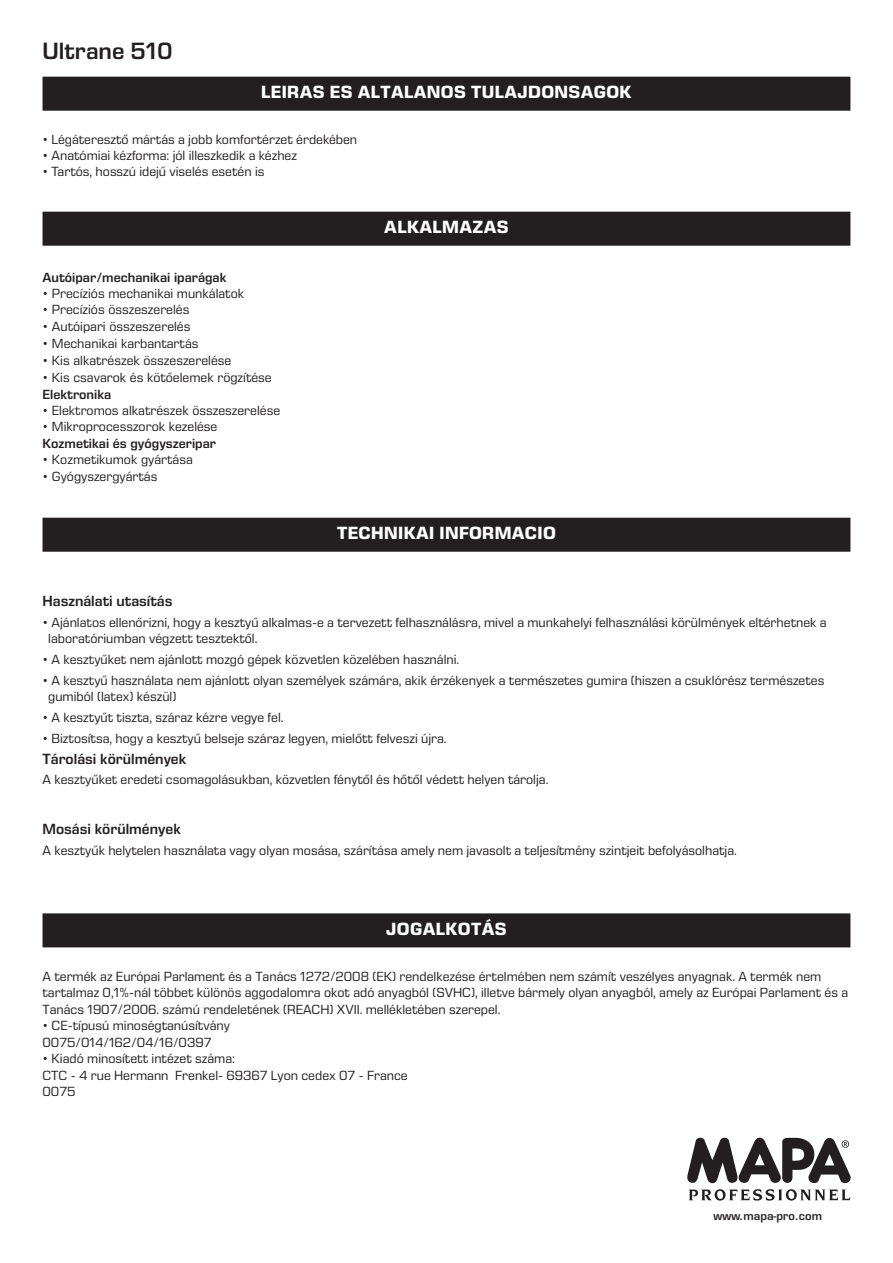
<style>
.page{position:relative;width:893px;height:1263px;background:#fff}
.page>*{position:absolute;margin:0;border:0;box-sizing:border-box;transform-origin:0 0}
._07__Nom_produit_rap{font:600 24px "Eurostile Next LT Pro";color:#231f20}
._08__Titre_bandeau_n{font:700 18px "Eurostile Next LT Pro";letter-spacing:.02em;color:#fff}
._10__Texte{font:600 15px "Eurostile Next LT Pro";color:#231f20}
._10__Texte-2{font:13.5px/16.5px "Eurostile Next LT Pro";color:#231f20}
.secteur_texte{font:13.5px "Eurostile Next LT Pro";color:#231f20}
.formatage_balise{font:13.5px "Eurostile Next LT Pro";color:#231f20}
.secteur_titre{font:600 13.5px "Eurostile Next LT Pro";color:#231f20}
.t1{font:600 11.1px "Eurostile";color:#231f20}
</style>
<div class="page">
<svg style="left:687px;top:1138px;width:164px;height:62px"></svg>
<div style="left:43px;top:77px;width:807px;height:34px;background:#231f20"></div>
<div style="left:43px;top:212px;width:807px;height:34px;background:#231f20"></div>
<div style="left:43px;top:518px;width:807px;height:34px;background:#231f20"></div>
<div style="left:43px;top:913px;width:807px;height:34px;background:#231f20"></div>
<p class="_07__Nom_produit_rap" style="left:43px;top:38px;width:132px">Ultrane 510</p>
<p class="_08__Titre_bandeau_n" style="left:261px;top:82px;width:372px">LEIRAS ES ALTALANOS TULAJDONSAGOK</p>
<p class="formatage_balise" style="left:43px;top:132px;width:316px">• Légáteresztő mártás a jobb komfortérzet érdekében</p>
<p class="formatage_balise" style="left:43px;top:148px;width:256px">• Anatómiai kézforma: jól illeszkedik a kézhez</p>
<p class="formatage_balise" style="left:43px;top:164px;width:223px">• Tartós, hosszú idejű viselés esetén is</p>
<p class="secteur_titre" style="left:43px;top:269px;width:185px">Autóipar/mechanikai iparágak</p>
<p class="secteur_texte" style="left:43px;top:286px;width:203px">• Precíziós mechanikai munkálatok</p>
<p class="secteur_texte" style="left:43px;top:302px;width:148px">• Precíziós összeszerelés</p>
<p class="secteur_texte" style="left:43px;top:319px;width:149px">• Autóipari összeszerelés</p>
<p class="secteur_texte" style="left:43px;top:336px;width:157px">• Mechanikai karbantartás</p>
<p class="secteur_texte" style="left:43px;top:353px;width:190px">• Kis alkatrészek összeszerelése</p>
<p class="secteur_texte" style="left:43px;top:370px;width:231px">• Kis csavarok és kötőelemek rögzítése</p>
<p class="secteur_titre" style="left:43px;top:387px;width:70px">Elektronika</p>
<p class="secteur_texte" style="left:43px;top:403px;width:239px">• Elektromos alkatrészek összeszerelése</p>
<p class="secteur_texte" style="left:43px;top:419px;width:176px">• Mikroprocesszorok kezelése</p>
<p class="secteur_titre" style="left:43px;top:436px;width:175px">Kozmetikai és gyógyszeripar</p>
<p class="secteur_texte" style="left:43px;top:452px;width:152px">• Kozmetikumok gyártása</p>
<p class="secteur_texte" style="left:43px;top:469px;width:116px">• Gyógyszergyártás</p>
<p class="_08__Titre_bandeau_n" style="left:384px;top:217px;width:126px">ALKALMAZAS</p>
<p class="_08__Titre_bandeau_n" style="left:337px;top:523px;width:220px">TECHNIKAI INFORMACIO</p>
<p class="_10__Texte" style="left:43px;top:593px;width:131px">Használati utasítás</p>
<p class="_10__Texte-2" style="left:48px;top:614px;width:780px;text-indent:-6px">• Ajánlatos ellenőrizni, hogy a kesztyű alkalmas-e a tervezett felhasználásra, mivel a munkahelyi felhasználási körülmények eltérhetnek a laboratóriumban végzett tesztektől.</p>
<p class="_10__Texte-2" style="left:43px;top:651px;width:418px">• A kesztyűket nem ajánlott mozgó gépek közvetlen közelében használni.</p>
<p class="_10__Texte-2" style="left:48px;top:672px;width:778px;text-indent:-6px">• A kesztyű használata nem ajánlott olyan személyek számára, akik érzékenyek a természetes gumira (hiszen a csuklórész természetes gumiból (latex) készül)</p>
<p class="_10__Texte-2" style="left:43px;top:709px;width:243px">• A kesztyűt tiszta, száraz kézre vegye fel.</p>
<p class="_10__Texte-2" style="left:43px;top:730px;width:406px">• Biztosítsa, hogy a kesztyű belseje száraz legyen, mielőtt felveszi újra.</p>
<p class="_10__Texte" style="left:43px;top:750px;width:145px">Tárolási körülmények</p>
<p class="_10__Texte-2" style="left:43px;top:771px;width:507px">A kesztyűket eredeti csomagolásukban, közvetlen fénytől és hőtől védett helyen tárolja.</p>
<p class="_10__Texte" style="left:43px;top:820px;width:140px">Mosási körülmények</p>
<p class="_10__Texte-2" style="left:43px;top:842px;width:696px">A kesztyűk helytelen használata vagy olyan mosása, szárítása amely nem javasolt a teljesítmény szintjeit befolyásolhatja.</p>
<p class="_08__Titre_bandeau_n" style="left:386px;top:918px;width:122px">JOGALKOTÁS</p>
<p class="_10__Texte-2" style="left:43px;top:968px;width:807px">A termék az Európai Parlament és a Tanács 1272/2008 (EK) rendelkezése értelmében nem számít veszélyes anyagnak. A termék nem tartalmaz 0,1%-nál többet különös aggodalomra okot adó anyagból (SVHC), illetve bármely olyan anyagból, amely az Európai Parlament és a<br>Tanács 1907/2006. számú rendeletének (REACH) XVII. mellékletében szerepel.</p>
<p class="_10__Texte-2" style="left:43px;top:1018px;width:189px">• CE-típusú minoségtanúsítvány</p>
<p class="_10__Texte-2" style="left:43px;top:1034px;width:170px">0075/014/162/04/16/0397</p>
<p class="_10__Texte-2" style="left:43px;top:1051px;width:194px">• Kiadó minosített intézet száma:</p>
<p class="_10__Texte-2" style="left:43px;top:1067px;width:367px">CTC - 4 rue Hermann Frenkel- 69367 Lyon cedex 07 - France<br>0075</p>
<p class="t1" style="left:714px;top:1209px;width:110px">www.mapa-pro.com</p>
</div>
